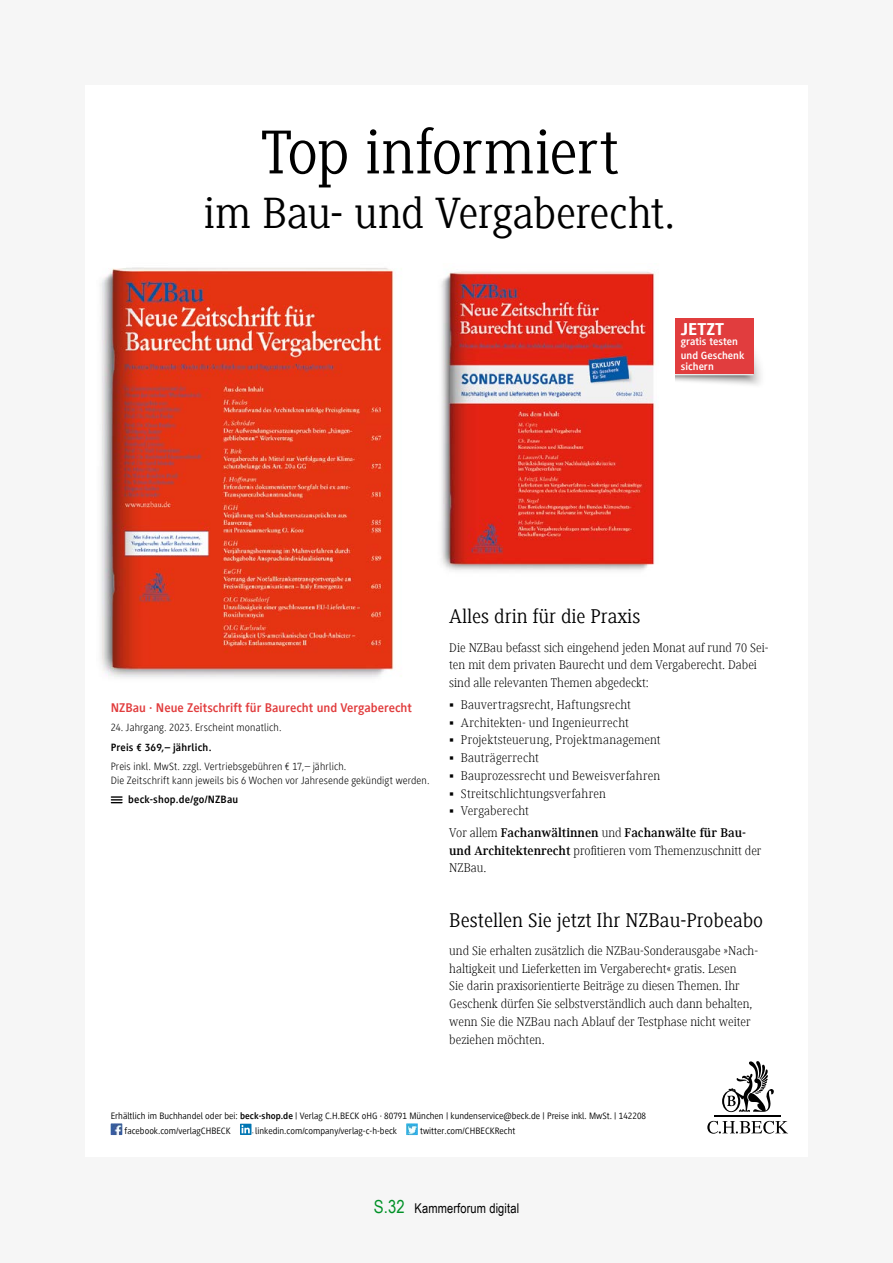
<style>
.page{position:relative;width:893px;height:1263px;background:#f6f6f6}
.page>*{position:absolute;margin:0;border:0;box-sizing:border-box;transform-origin:0 0}
.t1{font:64.2px "Generis Slab Com";letter-spacing:-.015em;color:#000}
.t2{font:45px "Generis Slab Com";letter-spacing:-.01em;color:#000}
.t3{font:20.4px "Generis Slab Com";color:#000}
.t4{font:800 17.7px "Generis Sans Com";color:#fff}
.t5{font:13.5px "Arial Narrow";letter-spacing:.01em;color:#000}
.t6{font:300 12.9px/17.7px "Generis Serif Com";color:#000}
.t7{font:700 12.9px/21.6px "Generis Serif Com";color:#000}
.t8{font:700 12.9px "Generis Sans Com";color:#e13d3e}
.t9{font:300 10.95px/19.5px "Generis Sans Com";letter-spacing:.015em;color:#000}
.t10{font:700 10.95px/13.6px "Generis Sans Com";color:#fff}
.t11{font:9.6px/14.4px "Generis Sans Com";color:#000}
.s1{font-weight:700}
.s2{font-weight:300}
.s3{font-size:18px;color:#009127}
</style>
<div class="page">
<div style="left:85px;top:85px;width:723px;height:1072px;background:#fff"></div>
<svg style="left:722px;top:1061px;width:52px;height:51px"></svg>
<hr style="left:715px;top:1115px;width:66px;height:2px;background:#000">
<svg style="left:707px;top:1121px;width:81px;height:13px"></svg>
<svg style="left:111px;top:1123px;width:11px;height:12px"></svg>
<svg style="left:240px;top:1123px;width:13px;height:12px"></svg>
<svg style="left:406px;top:1123px;width:12px;height:12px"></svg>
<img style="left:100px;top:267px;width:302px;height:411px">
<img style="left:675px;top:318px;width:86px;height:67px">
<div style="left:675px;top:318px;width:78px;height:56px;background:#e13d3e"></div>
<svg style="left:111px;top:796px;width:11px;height:7px"></svg>
<img style="left:441px;top:271px;width:215px;height:300px">
<p class="t1" style="left:260px;top:116px;width:360px">Top informiert</p>
<p class="t2" style="left:204px;top:188px;width:473px">im Bau- und Vergaberecht.</p>
<p class="t4" style="left:681px;top:319px;width:45px">JETZT</p>
<p class="t10" style="left:681px;top:335px;width:65px">gratis testen und Geschenk</p>
<p class="t10" style="left:681px;top:360px;width:34px">sichern</p>
<p class="t8" style="left:111px;top:700px;width:303px">NZBau · Neue Zeitschrift für Baurecht und Vergaberecht</p>
<p class="t9" style="left:111px;top:718px;width:237px">24. Jahrgang. 2023. Erscheint monatlich.<br><span class="s1">Preis € 369,– jährlich.<br></span>Preis inkl. MwSt. zzgl. Vertriebsgebühren € 17,– jährlich.</p>
<p class="t9" style="left:128px;top:770px;width:303px;text-indent:-17px">Die Zeitschrift kann jeweils bis 6 Wochen vor Jahresende gekündigt werden. <span class="s1">beck-shop.de/go/NZBau</span></p>
<p class="t3" style="left:449px;top:605px;width:193px">Alles drin für die Praxis</p>
<p class="t6" style="left:449px;top:639px;width:321px">Die NZBau befasst sich eingehend jeden Monat auf rund 70 Sei&shy;ten mit dem privaten Baurecht und dem Vergaberecht. Dabei sind alle relevanten Themen abgedeckt:</p>
<p class="t6" style="left:449px;top:696px;width:183px">▪ Bauvertragsrecht, Haftungsrecht</p>
<p class="t6" style="left:449px;top:713px;width:181px">▪ Architekten- und Ingenieurrecht</p>
<p class="t6" style="left:449px;top:731px;width:213px">▪ Projektsteuerung, Projektmanagement</p>
<p class="t6" style="left:449px;top:749px;width:91px">▪ Bauträgerrecht</p>
<p class="t6" style="left:449px;top:767px;width:213px">▪ Bauprozessrecht und Beweis verfahren</p>
<p class="t6" style="left:449px;top:784px;width:158px">▪ Streitschlichtungsverfahren</p>
<p class="t7" style="left:449px;top:800px;width:298px">▪ <span class="s2">Vergaberecht<br>Vor allem</span> Fachanwältinnen <span class="s2">und</span> Fachanwälte für Bau-</p>
<p class="t6" style="left:449px;top:841px;width:314px"><span class="s1">und Architektenrecht</span> profitieren vom Themenzuschnitt der<br>NZBau.</p>
<p class="t3" style="left:449px;top:908px;width:315px">Bestellen Sie jetzt Ihr NZBau-Probeabo</p>
<p class="t6" style="left:449px;top:942px;width:310px">und Sie erhalten zusätzlich die NZBau-Sonderausgabe »Nach&shy;haltigkeit und Lieferketten im Vergaberecht« gratis. Lesen<br>Sie darin praxisorientierte Beiträge zu diesen Themen. Ihr Geschenk dürfen Sie selbstverständlich auch dann behalten, wenn Sie die NZBau nach Ablauf der Testphase nicht weiter beziehen möchten.</p>
<p class="t11" style="left:125px;top:1109px;width:523px;text-indent:-14px">Erhältlich im Buchhandel oder bei: <span class="s1">beck-shop.de</span> | Verlag C.H.BECK oHG · 80791 München | kundenservice@beck.de | Preise inkl. MwSt. | 142208 facebook.com/verlagCHBECK</p>
<p class="t11" style="left:255px;top:1123px;width:143px">linkedin.com/company/verlag-c-h-beck</p>
<p class="t11" style="left:420px;top:1123px;width:97px">twitter.com/CHBECKRecht</p>
<p class="t5" style="left:374px;top:1198px;width:147px"><span class="s3">S.32</span> Kammerforum digital</p>
</div>
